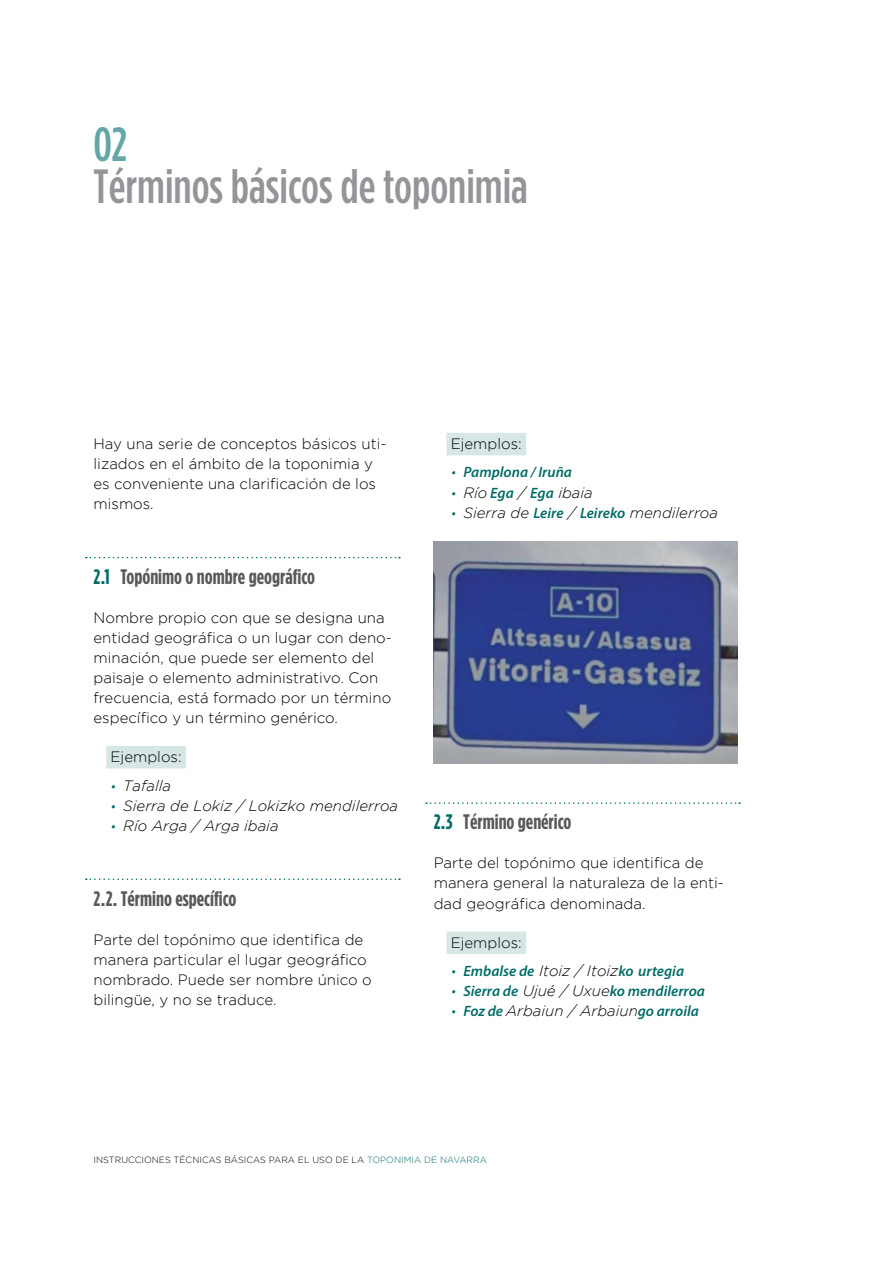
<style>
.page{position:relative;width:893px;height:1263px;background:#fff}
.page>*{position:absolute;margin:0;border:0;box-sizing:border-box;transform-origin:0 0}
.t1{font:500 48px "Gotham Condensed";color:#939598}
.t2{font:500 48px "Gotham Condensed";color:#62a7a6}
.t3{font:700 21px "Gotham Condensed";color:#58595b}
.t4{font:300 15px/20.1px "Gotham";color:#000}
.t5{font:italic 300 15px "Gotham";color:#000}
.t6{font:italic 600 15px "Myriad Pro";color:#006c67}
.t7{font:300 9px "Gotham";letter-spacing:.005em;color:#000}
.s1{color:#006c67}
.s2{font-size:12px;color:#006c67}
.s3{font-family:"Gotham";font-weight:300;font-size:12px}
.s4{font-family:"Myriad Pro";font-weight:600;color:#006c67}
.s5{font-family:"Gotham";font-weight:300;color:#000}
</style>
<div class="page">
<svg style="left:86px;top:557px;width:314px;height:1px"></svg>
<div style="left:106px;top:746px;width:80px;height:22px;background:#d7e7e6"></div>
<svg style="left:86px;top:878px;width:314px;height:2px"></svg>
<div style="left:446px;top:433px;width:80px;height:22px;background:#d7e7e6"></div>
<svg style="left:426px;top:802px;width:314px;height:2px"></svg>
<div style="left:446px;top:931px;width:80px;height:23px;background:#d7e7e6"></div>
<img style="left:434px;top:542px;width:304px;height:221px">
<h1 class="t2" style="left:94px;top:118px;width:35px">02</h1>
<h1 class="t1" style="left:94px;top:160px;width:436px">Términos básicos de toponimia</h1>
<p class="t4" style="left:94px;top:433px;width:295px">Hay una serie de conceptos básicos uti&shy;lizados en el ámbito de la toponimia y es conveniente una clarificación de los mismos.</p>
<h2 class="t3" style="left:94px;top:565px;width:223px"><span class="s1">2.1</span> Topónimo o nombre geográfico</h2>
<p class="t4" style="left:94px;top:607px;width:300px">Nombre propio con que se designa una entidad geográfica o un lugar con deno&shy;minación, que puede ser elemento del paisaje o elemento administrativo. Con frecuencia, está formado por un término específico y un término genérico.</p>
<p class="t4" style="left:111px;top:746px;width:73px">Ejemplos:</p>
<p class="t5" style="left:111px;top:777px;width:62px"><span class="s2">•</span> Tafalla</p>
<p class="t5" style="left:111px;top:797px;width:289px"><span class="s2">•</span> Sierra de Lokiz / Lokizko mendilerroa</p>
<p class="t5" style="left:111px;top:817px;width:170px"><span class="s2">•</span> Río Arga / Arga ibaia</p>
<h2 class="t3" style="left:94px;top:886px;width:144px">2.2. Término específico</h2>
<p class="t4" style="left:94px;top:929px;width:280px">Parte del topónimo que identifica de manera particular el lugar geográfico nombrado. Puede ser nombre único o bilingüe, y no se traduce.</p>
<p class="t4" style="left:451px;top:433px;width:73px">Ejemplos:</p>
<p class="t6" style="left:451px;top:464px;width:123px"><span class="s3">•</span> Pamplona / Iruña</p>
<p class="t5" style="left:451px;top:484px;width:144px"><span class="s2">•</span> Río <span class="s4">Ega</span> / <span class="s4">Ega</span> ibaia</p>
<p class="t5" style="left:451px;top:504px;width:269px"><span class="s2">•</span> Sierra de <span class="s4">Leire</span> / <span class="s4">Leireko</span> mendilerroa</p>
<h2 class="t3" style="left:434px;top:810px;width:139px"><span class="s1">2.3</span> Término genérico</h2>
<p class="t4" style="left:434px;top:853px;width:292px">Parte del topónimo que identifica de manera general la naturaleza de la enti&shy;dad geográfica denominada.</p>
<p class="t4" style="left:451px;top:932px;width:73px">Ejemplos:</p>
<p class="t6" style="left:451px;top:963px;width:235px"><span class="s3">•</span> Embalse de <span class="s5">Itoiz / Itoiz</span>ko urtegia</p>
<p class="t6" style="left:451px;top:983px;width:256px"><span class="s3">•</span> Sierra de <span class="s5">Ujué / Uxue</span>ko mendilerroa</p>
<p class="t5" style="left:451px;top:1003px;width:250px"><span class="s2">•</span> <span class="s4">Foz de</span> Arbaiun / Arbaiun<span class="s4">go arroila</span></p>
<p class="t7" style="left:94px;top:1155px;width:395px">INSTRUCCIONES TÉCNICAS BÁSICAS PARA EL USO DE LA <span class="s1">TOPONIMIA DE NAVARRA</span></p>
</div>
